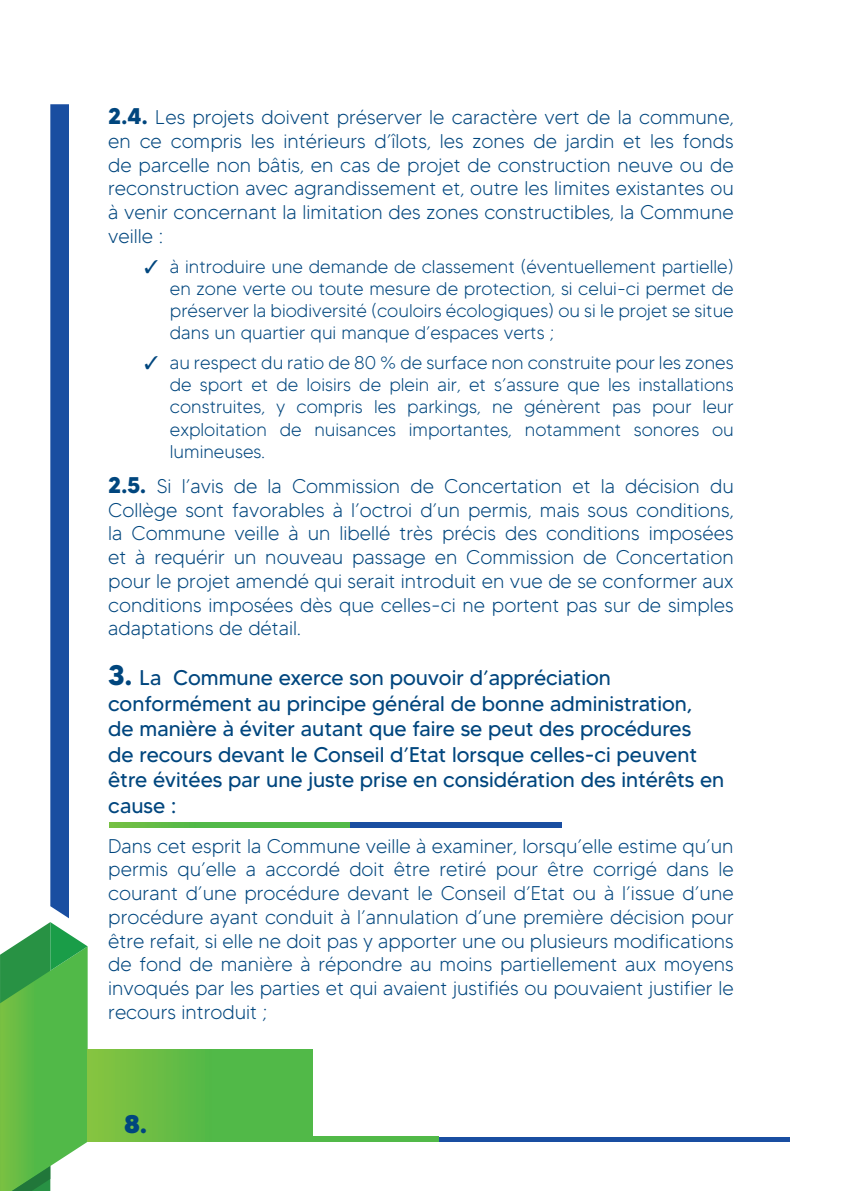
<style>
.page{position:relative;width:842px;height:1191px;background:#fff}
.page>*{position:absolute;margin:0;border:0;box-sizing:border-box;transform-origin:0 0}
.t1{font:800 25.4px "MADETOMMY";color:#00467e}
.t2{font:21.2px/25.4px "MADETOMMY";color:#00467e}
.t3{font:300 19.8px/23.8px "MADETOMMY";color:#00467e;text-align:justify}
.t4{font:300 18.4px/22px "MADETOMMY";color:#00467e;text-align:justify}
.s1{font-weight:700;font-size:22.6px}
.s2{font-weight:700;font-size:28.2px}
</style>
<div class="page">
<svg style="left:0;top:104px;width:88px;height:1087px"></svg>
<div style="left:439px;top:1136px;width:351px;height:5px;background:#194ea1"></div>
<div style="left:88px;top:1136px;width:351px;height:5px;background:#51b948"></div>
<div style="left:88px;top:1049px;width:225px;height:92px;background:linear-gradient(to right,#7ec142,#43b64a)"></div>
<div style="left:321px;top:822px;width:241px;height:5px;background:#194ea1"></div>
<svg style="left:109px;top:822px;width:241px;height:5px"></svg>
<p class="t3" style="left:108px;top:105px;width:627px"><span class="s1">2.4.</span> Les projets doivent préserver le caractère vert de la commune, en ce compris les intérieurs d’îlots, les zones de jardin et les fonds de parcelle non bâtis, en cas de projet de construction neuve ou de reconstruction avec agrandissement et, outre les limites existantes ou à venir concernant la limitation des zones constructibles, la Commune veille :</p>
<p class="t4" style="left:170px;top:255px;width:565px;text-indent:-25px">✓ à introduire une demande de classement (éventuellement partielle) en zone verte ou toute mesure de protection, si celui-ci permet de préserver la biodiversité (couloirs écologiques) ou si le projet se situe dans un quartier qui manque d’espaces verts ;</p>
<p class="t4" style="left:170px;top:352px;width:565px;text-indent:-25px">✓ au respect du ratio de 80 % de surface non construite pour les zones de sport et de loisirs de plein air, et s’assure que les installations construites, y compris les parkings, ne génèrent pas pour leur exploitation de nuisances importantes, notamment sonores ou lumineuses.</p>
<p class="t3" style="left:108px;top:474px;width:627px"><span class="s1">2.5.</span> Si l’avis de la Commission de Concertation et la décision du Collège sont favorables à l’octroi d’un permis, mais sous conditions, la Commune veille à un libellé très précis des conditions imposées et à requérir un nouveau passage en Commission de Concertation pour le projet amendé qui serait introduit en vue de se conformer aux conditions imposées dès que celles-ci ne portent pas sur de simples adaptations de détail.</p>
<p class="t2" style="left:108px;top:665px;width:618px"><span class="s2">3.</span> La Commune exerce son pouvoir d’appréciation conformément au principe général de bonne administration,<br>de manière à éviter autant que faire se peut des procédures<br>de recours devant le Conseil d’Etat lorsque celles-ci peuvent être évitées par une juste prise en considération des intérêts en cause :</p>
<p class="t3" style="left:108px;top:833px;width:627px">Dans cet esprit la Commune veille à examiner, lorsqu’elle estime qu’un permis qu’elle a accordé doit être retiré pour être corrigé dans le courant d’une procédure devant le Conseil d’Etat ou à l’issue d’une procédure ayant conduit à l’annulation d’une première décision pour être refait, si elle ne doit pas y apporter une ou plusieurs modifications de fond de manière à répondre au moins partiellement aux moyens invoqués par les parties et qui avaient justifiés ou pouvaient justifier le recours introduit ;</p>
<p class="t1" style="left:124px;top:1107px;width:24px">8.</p>
</div>
